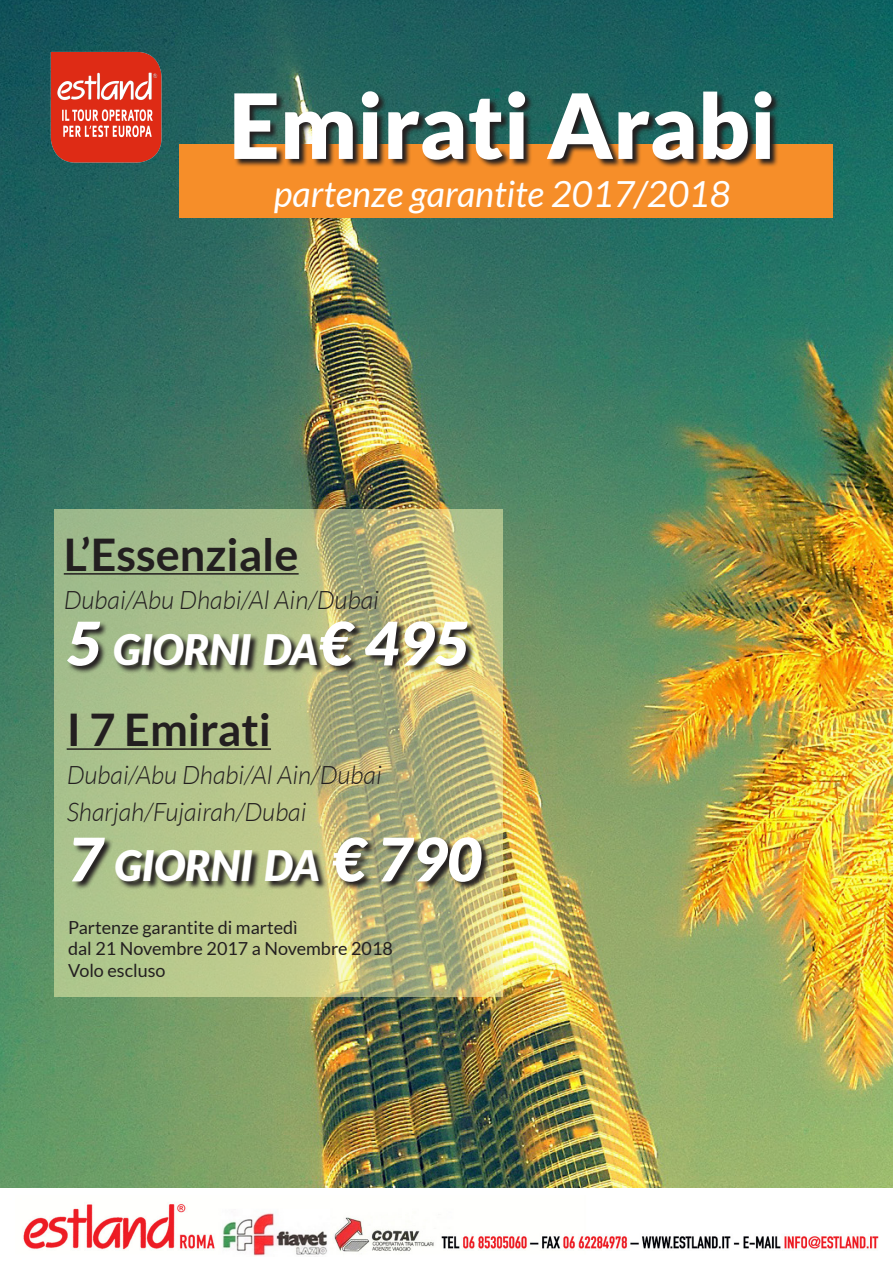
<style>
.page{position:relative;width:893px;height:1263px;background:#fff}
.page>*{position:absolute;margin:0;border:0;box-sizing:border-box;transform-origin:0 0}
.t1{font:900 90px "Lato";color:#fff}
.t2{font:700 45px "Lato";color:#231f20}
.t3{font:italic 900 42px "Lato";color:#fff}
.t4{font:italic 36px "Lato";color:#fff}
.t5{font:italic 300 25.5px "Lato";color:#231f20}
.t6{font:18px "Lato";color:#231f20}
.s1{font-size:60px}
</style>
<div class="page">
<img style="left:0;top:0;width:893px;height:1188px">
<img style="left:51px;top:52px;width:112px;height:112px">
<img style="left:23px;top:1204px;width:856px;height:52px">
<svg style="left:54px;top:509px;width:448px;height:488px;background:#b4be85"></svg>
<div style="left:180px;top:144px;width:653px;height:74px;background:#f68e29"></div>
<svg style="left:234px;top:91px;width:546px;height:76px;background:#47523e"></svg>
<hr style="left:67px;top:748px;width:204px;height:2px;background:#231f20">
<hr style="left:64px;top:573px;width:235px;height:2px;background:#231f20">
<svg style="left:67px;top:622px;width:410px;height:52px;background:#868d66"></svg>
<svg style="left:72px;top:837px;width:418px;height:53px;background:#898e66"></svg>
<p class="t1" style="left:229px;top:73px;width:548px">Emirati Arabi</p>
<p class="t4" style="left:274px;top:174px;width:458px">partenze garantite 2017/2018</p>
<p class="t2" style="left:64px;top:529px;width:236px">L’Essenziale</p>
<p class="t5" style="left:64px;top:586px;width:317px">Dubai/Abu Dhabi/Al Ain/Dubai</p>
<p class="t3" style="left:67px;top:625px;width:404px"><span class="s1">5</span> GIORNI DA<span class="s1">€ 495</span></p>
<p class="t2" style="left:67px;top:704px;width:206px">I 7 Emirati</p>
<p class="t5" style="left:67px;top:761px;width:317px">Dubai/Abu Dhabi/Al Ain/Dubai</p>
<p class="t5" style="left:67px;top:798px;width:241px">Sharjah/Fujairah/Dubai</p>
<p class="t3" style="left:68px;top:841px;width:415px"><span class="s1">7</span> GIORNI DA <span class="s1">€ 790</span></p>
<p class="t6" style="left:68px;top:917px;width:231px">Partenze garantite di martedì</p>
<p class="t6" style="left:68px;top:939px;width:326px">dal 21 Novembre 2017 a Novembre 2018</p>
<p class="t6" style="left:68px;top:960px;width:99px">Volo escluso</p>
</div>
